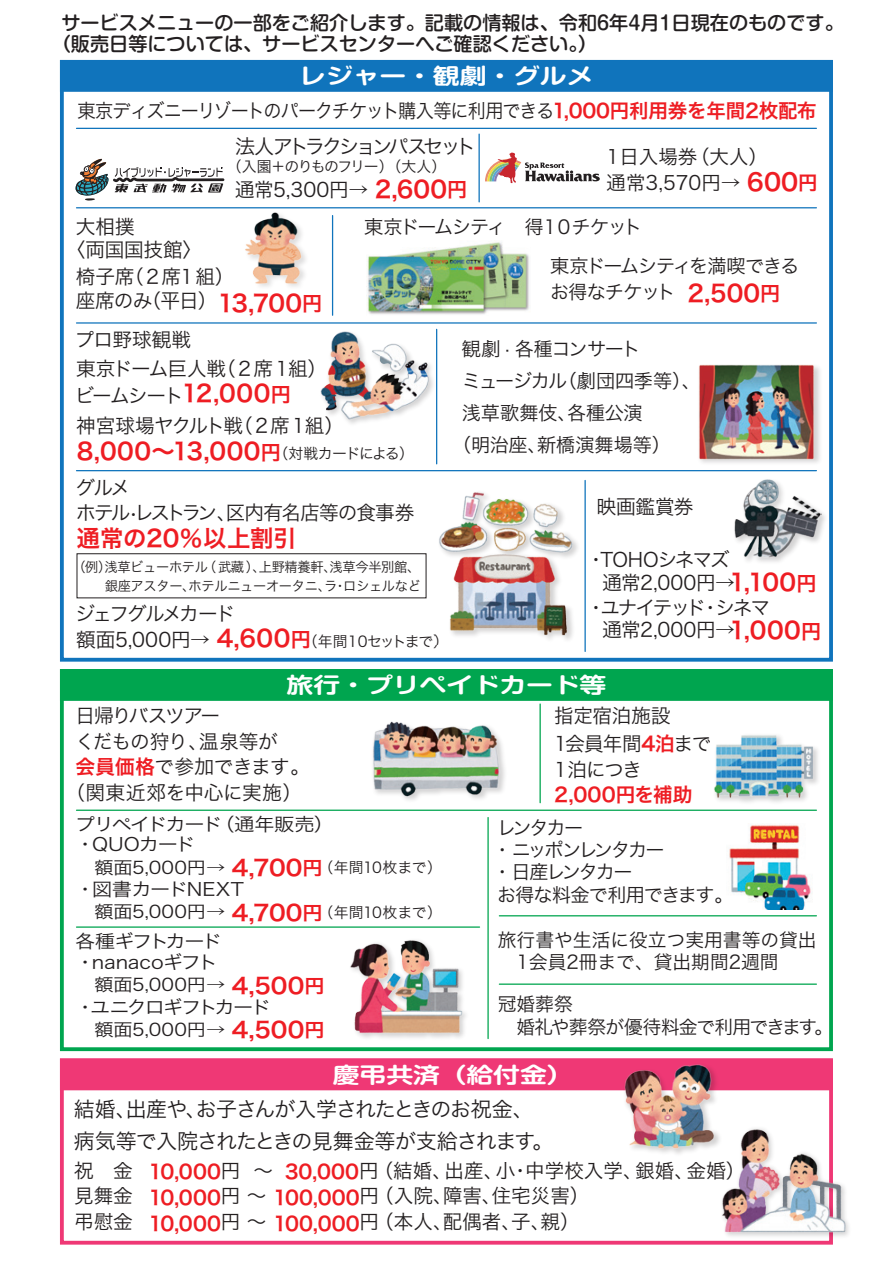
<style>
.page{position:relative;width:893px;height:1263px;background:#fff}
.page>*{position:absolute;margin:0;border:0;box-sizing:border-box;transform-origin:0 0}
.t1{font:23.4px/47.5px "Hira Kaku Std W6";letter-spacing:.005em;color:#ee1d23}
.t2{font:22.05px "Hira Kaku Std W6";color:#ee1d23;scale:1.06 1}
.t3{font:700 21.45px "Shin M Go Pro De";letter-spacing:-.005em;color:#fff;scale:1.25 1}
.t4{font:21px/32px "Hira Kaku Std W3";letter-spacing:-.05em;color:#231f20}
.t5{font:20.25px "Hira Kaku Std W3";letter-spacing:-.18em;color:#231f20}
.t6{font:19.65px/24.6px "Hira Kaku Std W3";letter-spacing:-.035em;color:#231f20}
.t7{font:19.65px/22.8px "Hira Kaku Std W3";letter-spacing:-.09em;color:#231f20}
.t8{font:19.65px/24.9px "Hira Kaku Std W3";letter-spacing:-.085em;color:#231f20}
.t9{font:19.65px/23.5px "Hira Kaku Std W3";letter-spacing:-.01em;color:#231f20}
.t10{font:19.65px/30.3px "Hira Kaku Std W3";letter-spacing:-.065em;color:#231f20}
.t11{font:19.65px/29.2px "Hira Kaku Std W3";letter-spacing:-.005em;color:#231f20}
.t12{font:19.65px "Hira Kaku Std W3";letter-spacing:-.015em;color:#231f20}
.t13{font:19.65px "Hira Kaku Std W3";letter-spacing:-.11em;color:#231f20}
.t14{font:19.65px "Hira Kaku Std W6";letter-spacing:-.005em;color:#ee1d23}
.t15{font:19.5px/25.7px "Hira Kaku Std W3";color:#231f20}
.t16{font:19.5px "Hira Kaku Std W3";letter-spacing:-.06em;color:#231f20;scale:.93 1}
.t17{font:19.2px/22.4px "Hira Kaku Std W3";letter-spacing:-.065em;color:#231f20}
.t18{font:500 19.2px/21.3px "Shin M Go Pro";color:#231f20}
.t19{font:19.2px "Hira Kaku Std W3";letter-spacing:-.005em;color:#231f20}
.t20{font:19.2px "Hira Kaku Std W3";letter-spacing:-.105em;color:#231f20}
.t21{font:18.75px/22.5px "Hira Kaku Std W3";color:#231f20}
.t22{font:18.75px/22.5px "Hira Kaku Std W3";letter-spacing:-.04em;color:#231f20}
.t23{font:18.15px/20.2px "Hira Kaku Std W3";letter-spacing:-.065em;color:#231f20;scale:1.11 1}
.t24{font:18.15px "Hira Kaku Std W3";letter-spacing:-.115em;color:#231f20;scale:1.11 1}
.t25{font:18.15px "Hira Kaku Std W3";letter-spacing:-.035em;color:#231f20;scale:1.11 1}
.t26{font:17.25px "Hira Kaku Std W3";letter-spacing:-.005em;color:#231f20;scale:1.11 1}
.t27{font:14.85px "Hira Kaku Std W3";letter-spacing:-.03em;color:#231f20}
.t28{font:14.85px "Hira Kaku Std W3";letter-spacing:-.06em;color:#231f20}
.t29{font:14.85px "Hira Kaku Std W3";letter-spacing:-.095em;color:#231f20}
.t30{font:13.5px/19.2px "Hira Kaku Std W3";letter-spacing:-.025em;color:#231f20;text-align:center}
.s1{font-family:"Hira Kaku Std W6";color:#ee1d23}
.s2{font-family:"Hira Kaku Std W6";font-size:23.4px;color:#ee1d23}
.s3{font-family:"Hira Kaku Std W6";font-size:20.25px;color:#ee1d23}
.s4{font-family:"Hira Kaku Std W6";font-size:24px;color:#ee1d23}
.s5{font-size:20.25px}
.s6{font-family:"Hira Kaku Std W3";font-size:14.85px;color:#231f20}
.s7{font-size:19.65px}
.s8{font-family:"Hira Kaku Std W6";font-size:22.05px;color:#ee1d23}
.s9{font-family:"Hira Kaku Std W6";font-size:19.05px;color:#ee1d23}
.s10{font-size:19.05px}
</style>
<div class="page">
<div style="left:60px;top:60px;width:773px;height:602px;border:4px solid #1074bc"></div>
<div style="left:62px;top:62px;width:769px;height:28px;background:#1074bc"></div>
<div style="left:60px;top:60px;width:773px;height:32px;border:4px solid #1074bc"></div>
<div style="left:60px;top:669px;width:773px;height:382px;border:4px solid #00a54f"></div>
<div style="left:62px;top:671px;width:769px;height:28px;background:#00a54f"></div>
<div style="left:60px;top:669px;width:773px;height:32px;border:4px solid #00a54f"></div>
<div style="left:60px;top:1058px;width:773px;height:186px;border:4px solid #ef3875"></div>
<div style="left:62px;top:1060px;width:769px;height:28px;background:#ef3875"></div>
<div style="left:60px;top:1058px;width:773px;height:32px;border:4px solid #ef3875"></div>
<hr style="left:77px;top:207px;width:739px;height:1px;background:#1074bc">
<hr style="left:77px;top:128px;width:739px;height:1px;background:#1074bc">
<hr style="left:77px;top:322px;width:739px;height:2px;background:#1074bc">
<hr style="left:77px;top:470px;width:739px;height:1px;background:#1074bc">
<hr style="left:332px;top:216px;width:1px;height:99px;background:#1074bc">
<hr style="left:436px;top:329px;width:1px;height:135px;background:#1074bc">
<hr style="left:584px;top:480px;width:2px;height:171px;background:#1074bc">
<hr style="left:478px;top:134px;width:2px;height:68px;background:#1074bc">
<hr style="left:77px;top:809px;width:739px;height:2px;background:#00a54f">
<hr style="left:539px;top:704px;width:2px;height:99px;background:#00a54f">
<hr style="left:487px;top:817px;width:2px;height:221px;background:#00a54f">
<hr style="left:77px;top:926px;width:403px;height:2px;background:#00a54f">
<hr style="left:499px;top:915px;width:317px;height:1px;background:#00a54f">
<hr style="left:499px;top:983px;width:317px;height:2px;background:#00a54f">
<div style="left:77px;top:553px;width:349px;height:45px;border:1px solid #231f20"></div>
<svg style="left:76px;top:159px;width:148px;height:42px"></svg>
<svg style="left:485px;top:153px;width:115px;height:30px"></svg>
<img style="left:244px;top:212px;width:59px;height:72px">
<img style="left:366px;top:240px;width:164px;height:75px">
<img style="left:698px;top:364px;width:119px;height:97px">
<img style="left:320px;top:331px;width:113px;height:91px">
<img style="left:746px;top:477px;width:84px;height:90px">
<img style="left:734px;top:479px;width:88px;height:80px">
<img style="left:439px;top:492px;width:136px;height:145px">
<img style="left:372px;top:721px;width:129px;height:76px">
<img style="left:713px;top:734px;width:101px;height:67px">
<img style="left:350px;top:940px;width:116px;height:98px">
<img style="left:729px;top:824px;width:83px;height:85px">
<img style="left:621px;top:1061px;width:103px;height:93px">
<img style="left:624px;top:1064px;width:92px;height:84px">
<img style="left:717px;top:1124px;width:132px;height:116px">
<img style="left:719px;top:1123px;width:129px;height:116px">
<p class="t18" style="left:52px;top:9px;width:793px;text-indent:10px">サービスメニューの一部をご紹介します。記載の情報は、令和6年4月1日現在のものです。（販売日等については、サービスセンターへご確認ください。）</p>
<p class="t3" style="left:299px;top:58px;width:237px">レジャー・観劇・グルメ</p>
<p class="t16" style="left:77px;top:96px;width:796px">東京ディズニーリゾートのパークチケット購入等に利用できる<span class="s1">1,000円利用券を年間2枚配布</span></p>
<p class="t5" style="left:235px;top:131px;width:242px">法人アトラクションパスセット</p>
<p class="t6" style="left:235px;top:177px;width:234px">通常5,300円→ <span class="s2">2,600</span><span class="s3">円</span></p>
<p class="t15" style="left:606px;top:143px;width:213px">1日入場券（大人）<br>通常3,570円→ <span class="s4">600</span><span class="s1">円</span></p>
<p class="t29" style="left:227px;top:155px;width:221px">（入園＋のりものフリー）（大人）</p>
<p class="t9" style="left:66px;top:214px;width:138px;text-indent:10px">大相撲<br>〈両国国技館〉</p>
<p class="t6" style="left:76px;top:264px;width:160px">椅子席（2席1組）座席のみ（平日）</p>
<p class="t17" style="left:550px;top:253px;width:251px;line-height:25.5px">東京ドームシティを満喫できるお得なチケット <span class="s2">2,500</span><span class="s3">円</span></p>
<p class="t20" style="left:364px;top:212px;width:280px">東京ドームシティ　得１０チケット</p>
<p class="t1" style="left:218px;top:280px;width:106px">13,700<span class="s5">円</span></p>
<p class="t11" style="left:75px;top:324px;width:254px">プロ野球観戦<br>東京ドーム巨人戦（2席1組）</p>
<p class="t10" style="left:75px;top:380px;width:271px">ビームシート<br>神宮球場ヤクルト戦（2席1組）</p>
<p class="t1" style="left:182px;top:370px;width:111px">12,000<span class="s5">円</span></p>
<p class="t1" style="left:77px;top:428px;width:339px">8,000～13,000<span class="s5">円</span><span class="s6">（対戦カードによる）</span></p>
<p class="t8" style="left:75px;top:475px;width:341px">グルメ<br>ホテル•レストラン、区内有名店等の食事券</p>
<p class="t1" style="left:77px;top:515px;width:221px">通常の20％以上割引</p>
<p class="t30" style="left:72px;top:557px;width:350px">（例）浅草ビューホテル（武藏）、上野精養軒、浅草今半別館、　　銀座アスター、ホテルニューオータニ、ラ･ロシェルなど</p>
<p class="t13" style="left:75px;top:599px;width:162px">ジェフグルメカード</p>
<p class="t28" style="left:76px;top:630px;width:373px"><span class="s7">額面5,000円→</span> <span class="s2">4,600</span><span class="s3">円</span>（年間10セットまで）</p>
<p class="t17" style="left:462px;top:338px;width:180px">観劇 · 各種コンサート</p>
<p class="t17" style="left:462px;top:370px;width:241px">ミュージカル（劇団四季等）、</p>
<p class="t19" style="left:462px;top:398px;width:182px">浅草歌舞伎、各種公演</p>
<p class="t19" style="left:452px;top:430px;width:220px">（明治座、新橋演舞場等）</p>
<p class="t6" style="left:596px;top:494px;width:99px">映画鑑賞券</p>
<p class="t6" style="left:591px;top:548px;width:145px;line-height:22.8px;text-align:center">･TOHOシネマズ通常2,000円→</p>
<p class="t7" style="left:602px;top:596px;width:169px;text-indent:-11px">･ユナイテッド･シネマ通常2,000円→</p>
<p class="t1" style="left:729px;top:559px;width:94px">1,100<span class="s5">円<br></span>1,000<span class="s5">円</span></p>
<p class="t3" style="left:286px;top:667px;width:257px">旅行・プリペイドカード等</p>
<p class="t7" style="left:75px;top:704px;width:146px">日帰りバスツアー</p>
<p class="t6" style="left:75px;top:729px;width:204px">くだもの狩り、温泉等が</p>
<p class="t9" style="left:75px;top:755px;width:236px"><span class="s1">会員価格</span>で参加できます。</p>
<p class="t12" style="left:66px;top:778px;width:238px">（関東近郊を中心に実施）</p>
<p class="t23" style="left:75px;top:814px;width:235px">プリペイドカード（通年販売）・QUOカード</p>
<p class="t26" style="left:75px;top:854px;width:136px">　額面5,000円→</p>
<p class="t25" style="left:75px;top:875px;width:153px">・図書カードNEXT</p>
<p class="t26" style="left:75px;top:899px;width:136px">　額面5,000円→</p>
<p class="t27" style="left:232px;top:856px;width:212px"><span class="s8">4,700</span><span class="s9">円</span>（年間10枚まで）</p>
<p class="t27" style="left:232px;top:901px;width:212px"><span class="s8">4,700</span><span class="s9">円</span>（年間10枚まで）</p>
<p class="t23" style="left:75px;top:930px;width:134px;line-height:21.3px">各種ギフトカード・nanacoギフト</p>
<p class="t26" style="left:75px;top:972px;width:136px">　額面5,000円→</p>
<p class="t24" style="left:75px;top:993px;width:178px">・ユニクロギフトカード</p>
<p class="t26" style="left:75px;top:1016px;width:136px">　額面5,000円→</p>
<p class="t2" style="left:232px;top:969px;width:89px">4,500<span class="s10">円</span></p>
<p class="t2" style="left:232px;top:1013px;width:89px">4,500<span class="s10">円</span></p>
<p class="t6" style="left:554px;top:701px;width:159px;line-height:28.2px">指定宿泊施設<br>1会員年間<span class="s1">4泊</span>まで</p>
<p class="t6" style="left:554px;top:757px;width:89px">1泊につき</p>
<p class="t14" style="left:554px;top:779px;width:140px">2,000円を補助</p>
<p class="t17" style="left:493px;top:816px;width:242px">レンタカー<br>・ニッポンレンタカー<br>・日産レンタカー<br>お得な料金で利用できます。</p>
<p class="t21" style="left:498px;top:928px;width:320px">旅行書や生活に役立つ実用書等の貸出　1会員2冊まで、貸出期間2週間</p>
<p class="t22" style="left:516px;top:993px;width:318px;text-indent:-19px">冠婚葬祭<br>婚礼や葬祭が優待料金で利用できます。</p>
<p class="t3" style="left:333px;top:1057px;width:194px">慶弔共済（給付金）</p>
<p class="t4" style="left:74px;top:1093px;width:481px">結婚、出産や、お子さんが入学されたときのお祝金、病気等で入院されたときの見舞金等が支給されます。</p>
<p class="t15" style="left:74px;top:1157px;width:673px">祝　金 <span class="s1">10,000</span>円 ～ <span class="s1">30,000</span>円（結婚、出産、小・中学校入学、銀婚、金婚）見舞金 <span class="s1">10,000</span>円 ～ <span class="s1">100,000</span>円（入院、障害、住宅災害）<br>弔慰金 <span class="s1">10,000</span>円 ～ <span class="s1">100,000</span>円（本人、配偶者、子、親）</p>
</div>
